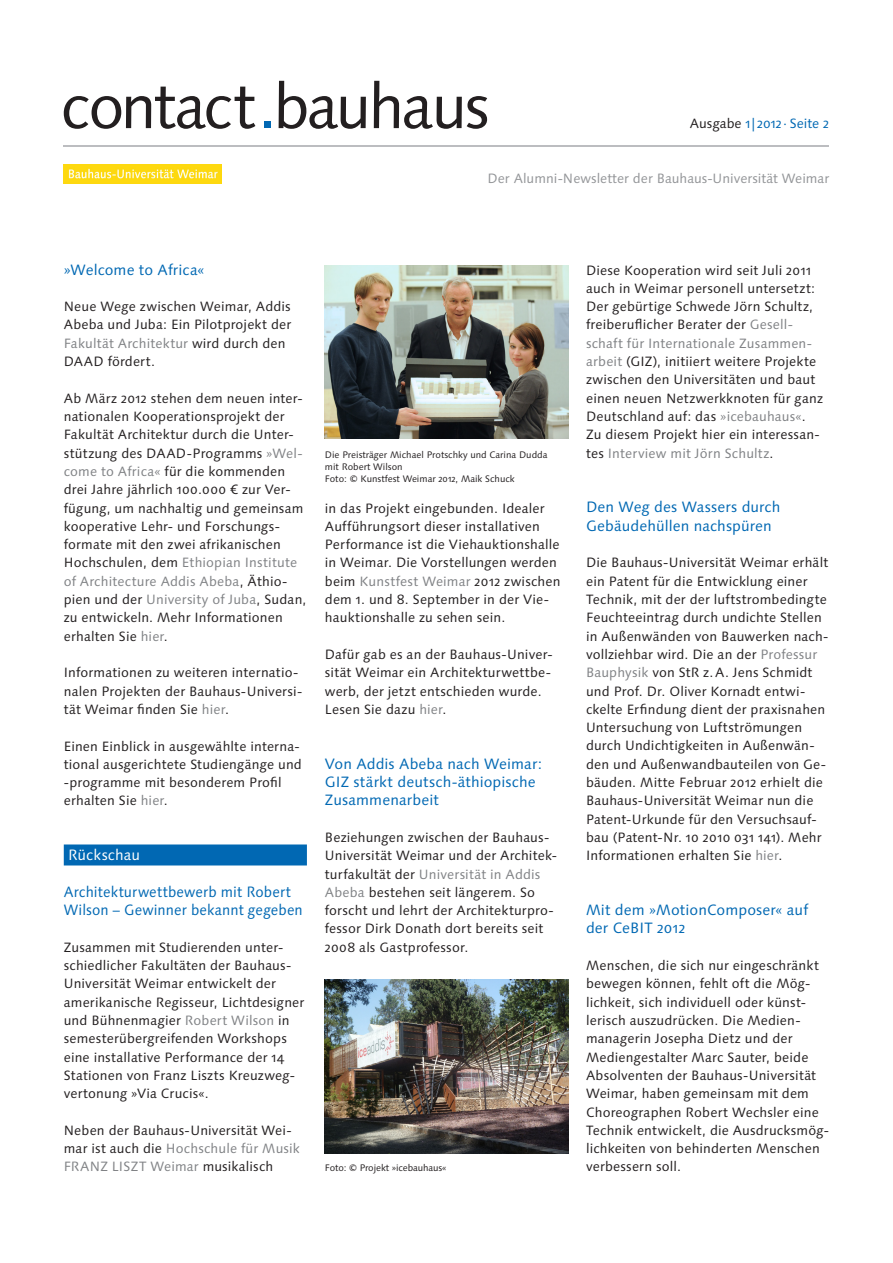
<style>
.page{position:relative;width:893px;height:1263px;background:#fff}
.page>*{position:absolute;margin:0;border:0;box-sizing:border-box;transform-origin:0 0}
.t1{font:63px "Linotype Syntax Os F";letter-spacing:-.05em;color:#231f20}
.t2{font:15px/18.3px "Linotype Syntax Os F";letter-spacing:.005em;color:#0168b3}
.t3{font:15px/18.3px "Linotype Syntax Os F";letter-spacing:.005em;color:#0168b3;scale:.95 1}
.t4{font:15px "Linotype Syntax Os F";letter-spacing:.01em;color:#fff}
.t5{font:13.5px/18.3px "Linotype Syntax Os F";letter-spacing:.01em;color:#231f20}
.t6{font:13.5px "Linotype Syntax Os F";color:#939598}
.t7{font:13.5px "Linotype Syntax Os F";color:#0168b3}
.t8{font:9.45px/12px "Linotype Syntax Os F";color:#231f20}
.s1{color:#0168b3}
.s2{color:#231f20}
.s3{color:#808285}
</style>
<div class="page">
<img style="left:64px;top:165px;width:157px;height:18px">
<div style="left:64px;top:844px;width:243px;height:21px;background:#0168b3"></div>
<img style="left:325px;top:265px;width:243px;height:174px">
<img style="left:325px;top:979px;width:243px;height:174px">
<hr style="left:64px;top:145px;width:765px;height:1px;background:#bcbdc0">
<h1 class="t1" style="left:60px;top:69px;width:431px">contact<span class="s1">.</span>bauhaus</h1>
<p class="t7" style="left:690px;top:116px;width:141px"><span class="s2">Ausgabe</span> 1|2012 · Seite 2</p>
<p class="t6" style="left:488px;top:170px;width:343px">Der Alumni-Newsletter der Bauhaus-Universität Weimar</p>
<p class="t2" style="left:64px;top:260px;width:142px">»Welcome to Africa«</p>
<p class="t5" style="left:64px;top:297px;width:229px">Neue Wege zwischen Weimar, Addis<br>Abeba und Juba: Ein Pilotprojekt der<br><span class="s3">Fakultät Architektur</span> wird durch den<br>DAAD fördert.</p>
<p class="t5" style="left:64px;top:389px;width:244px">Ab März 2012 stehen dem neuen inter&shy;nationalen Kooperationsprojekt der Fakultät Architektur durch die Unter&shy;stützung des DAAD-Programms <span class="s3">»Wel&shy;come to Africa«</span> für die kommenden drei Jahre jährlich 100.000 € zur Ver&shy;fügung, um nachhaltig und gemeinsam kooperative Lehr- und Forschungs&shy;formate mit den zwei afrikanischen Hochschulen, dem <span class="s3">Ethiopian Institute of Architecture Addis Abeba</span>, Äthio&shy;pien und der <span class="s3">University of Juba</span>, Sudan, zu entwickeln. Mehr Informationen erhalten Sie <span class="s3">hier</span>.</p>
<p class="t5" style="left:64px;top:664px;width:240px">Informationen zu weiteren internatio&shy;nalen Projekten der Bauhaus-Universi&shy;tät Weimar finden Sie <span class="s3">hier</span>.</p>
<p class="t5" style="left:64px;top:737px;width:240px">Einen Einblick in ausgewählte interna&shy;tional ausgerichtete Studiengänge und -programme mit besonderem Profil erhalten Sie <span class="s3">hier</span>.</p>
<p class="t4" style="left:68px;top:846px;width:74px">Rückschau</p>
<p class="t3" style="left:64px;top:883px;width:253px">Architekturwettbewerb mit Robert<br>Wilson – Gewinner bekannt gegeben</p>
<p class="t5" style="left:64px;top:938px;width:242px">Zusammen mit Studierenden unter&shy;schiedlicher Fakultäten der Bauhaus-Universität Weimar entwickelt der amerikanische Regisseur, Lichtdesigner und Bühnenmagier <span class="s3">Robert Wilson</span> in semesterübergreifenden Workshops eine installative Performance der 14<br>Stationen von Franz Liszts Kreuzweg&shy;vertonung »Via Crucis«.</p>
<p class="t5" style="left:64px;top:1121px;width:238px">Neben der Bauhaus-Universität Wei&shy;mar ist auch die <span class="s3">Hochschule für Musik<br>FRANZ LISZT Weimar</span> musikalisch</p>
<p class="t8" style="left:325px;top:448px;width:224px">Die Preisträger Michael Protschky und Carina Dudda mit Robert Wilson<br>Foto: © Kunstfest Weimar 2012, Maik Schuck</p>
<p class="t5" style="left:325px;top:499px;width:237px">in das Projekt eingebunden. Idealer Aufführungsort dieser installativen Performance ist die Viehauktionshalle in Weimar. Die Vorstellungen werden beim <span class="s3">Kunstfest Weimar</span> 2012 zwischen dem 1. und 8. September in der Vie&shy;hauktionshalle zu sehen sein.</p>
<p class="t5" style="left:325px;top:645px;width:229px">Dafür gab es an der Bauhaus-Univer&shy;sität Weimar ein Architekturwettbe&shy;werb, der jetzt entschieden wurde.<br>Lesen Sie dazu <span class="s3">hier</span>.</p>
<p class="t2" style="left:325px;top:754px;width:219px">Von Addis Abeba nach Weimar:<br>GIZ stärkt deutsch-äthiopische<br>Zusammenarbeit</p>
<p class="t5" style="left:325px;top:828px;width:234px">Beziehungen zwischen der Bauhaus-Universität Weimar und der Architek&shy;turfakultät der <span class="s3">Universität in Addis Abeba</span> bestehen seit längerem. So forscht und lehrt der Architekturpro&shy;fessor Dirk Donath dort bereits seit 2008 als Gastprofessor.</p>
<p class="t8" style="left:325px;top:1162px;width:123px">Foto: © Projekt »icebauhaus«</p>
<p class="t5" style="left:586px;top:261px;width:238px">Diese Kooperation wird seit Juli 2011 auch in Weimar personell untersetzt:<br>Der gebürtige Schwede Jörn Schultz, freiberuflicher Berater der <span class="s3">Gesell&shy;schaft für Internationale Zusammen&shy;arbeit</span> (GIZ), initiiert weitere Projekte zwischen den Universitäten und baut einen neuen Netzwerkknoten für ganz Deutschland auf: das <span class="s3">»icebauhaus«</span>.<br>Zu diesem Projekt hier ein interessan&shy;tes <span class="s3">Interview mit Jörn Schultz</span>.</p>
<p class="t2" style="left:586px;top:498px;width:196px">Den Weg des Wassers durch<br>Gebäudehüllen nachspüren</p>
<p class="t5" style="left:586px;top:554px;width:244px">Die Bauhaus-Universität Weimar erhält ein Patent für die Entwicklung einer Technik, mit der der luftstrombedingte Feuchteeintrag durch undichte Stellen in Außenwänden von Bauwerken nach&shy;vollziehbar wird. Die an der <span class="s3">Professur Bauphysik</span> von StR z.A. Jens Schmidt und Prof. Dr. Oliver Kornadt entwi&shy;ckelte Erfindung dient der praxisnahen Untersuchung von Luftströmungen durch Undichtigkeiten in Außenwän&shy;den und Außenwandbauteilen von Ge&shy;bäuden. Mitte Februar 2012 erhielt die Bauhaus-Universität Weimar nun die Patent-Urkunde für den Versuchsauf&shy;bau (Patent-Nr. 10 2010 031 141). Mehr Informationen erhalten Sie <span class="s3">hier</span>.</p>
<p class="t2" style="left:586px;top:901px;width:223px">Mit dem »MotionComposer« auf der CeBIT 2012</p>
<p class="t5" style="left:586px;top:956px;width:245px">Menschen, die sich nur eingeschränkt bewegen können, fehlt oft die Mög&shy;lichkeit, sich individuell oder künst&shy;lerisch auszudrücken. Die Medien&shy;managerin Josepha Dietz und der Mediengestalter Marc Sauter, beide Absolventen der Bauhaus-Universität Weimar, haben gemeinsam mit dem Choreographen Robert Wechsler eine Technik entwickelt, die Ausdrucksmög&shy;lichkeiten von behinderten Menschen verbessern soll.</p>
</div>
